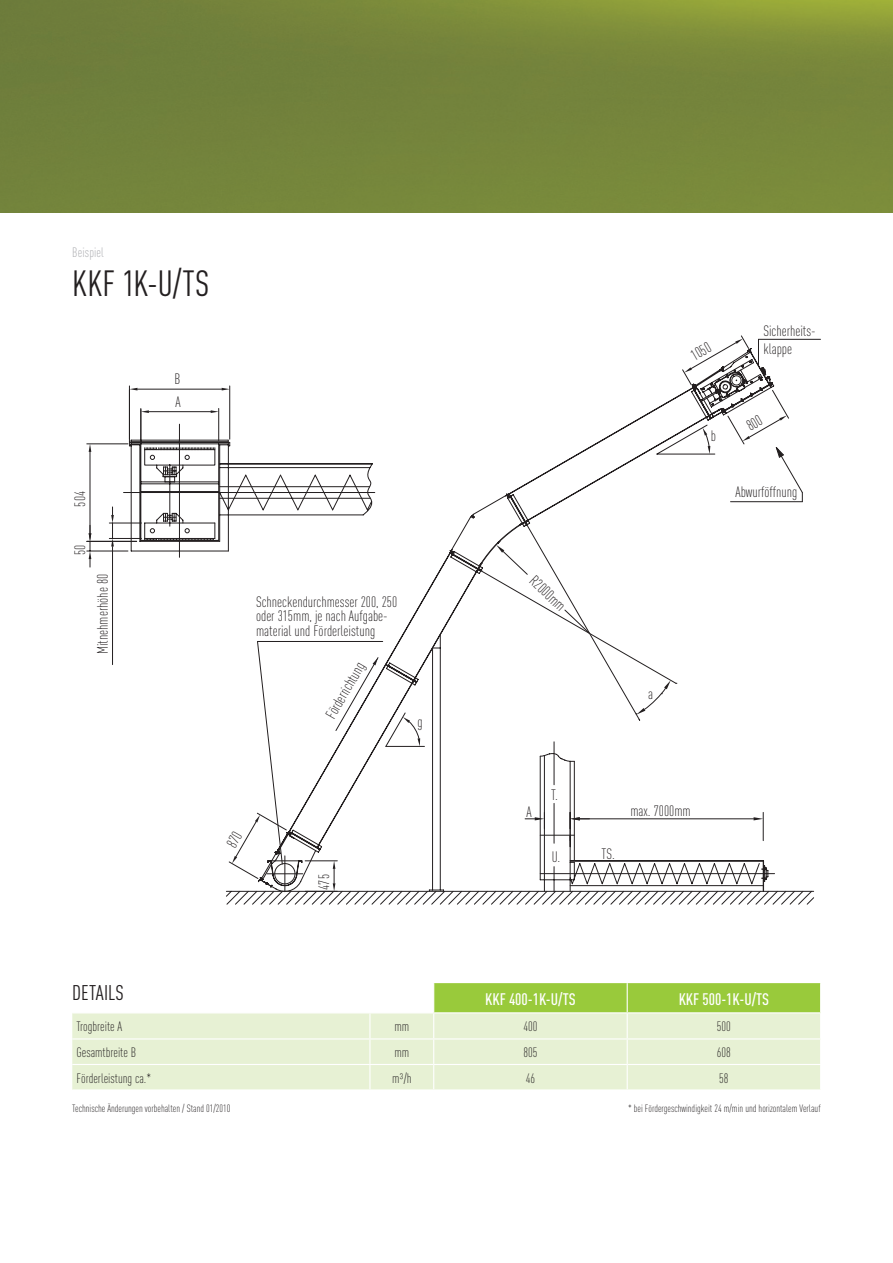
<style>
.page{position:relative;width:893px;height:1263px;background:#fff}
.page>*{position:absolute;margin:0;border:0;box-sizing:border-box;transform-origin:0 0}
.t1{font:36px "DIN Cond";color:#231f20}
.t2{font:21px "DIN Cond";letter-spacing:.005em;color:#231f20}
.t3{font:500 16.5px "DIN Cond";color:#fff}
.t4{font:300 14.85px/14.4px "DIN Cond";color:#231f20}
.t5{font:300 13.5px "DIN Cond";color:#231f20}
.t6{font:300 13.5px "DIN Cond";letter-spacing:.01em;color:#a8a9ad}
.t7{font:300 10.5px "DIN Cond";color:#231f20}
</style>
<div class="page">
<img style="left:0;top:0;width:893px;height:213px">
<svg style="left:226px;top:492px;width:329px;height:412px"></svg>
<svg style="left:535px;top:753px;width:229px;height:151px"></svg>
<svg style="left:226px;top:813px;width:588px;height:84px"></svg>
<svg style="left:232px;top:856px;width:5px;height:7px"></svg>
<svg style="left:255px;top:641px;width:170px;height:253px"></svg>
<hr style="left:129px;top:386px;width:1px;height:53px;background:#231f20">
<hr style="left:229px;top:386px;width:1px;height:53px;background:#231f20">
<svg style="left:123px;top:388px;width:252px;height:170px"></svg>
<hr style="left:109px;top:538px;width:32px;height:1px;background:#231f20">
<hr style="left:109px;top:523px;width:32px;height:1px;background:#231f20">
<hr style="left:112px;top:546px;width:1px;height:119px;background:#231f20">
<svg style="left:111px;top:507px;width:3px;height:39px"></svg>
<hr style="left:87px;top:551px;width:41px;height:1px;background:#231f20">
<hr style="left:87px;top:541px;width:50px;height:1px;background:#231f20">
<hr style="left:87px;top:444px;width:41px;height:1px;background:#231f20">
<hr style="left:90px;top:452px;width:1px;height:81px;background:#231f20">
<svg style="left:89px;top:525px;width:2px;height:42px"></svg>
<svg style="left:89px;top:444px;width:2px;height:8px"></svg>
<div style="left:72px;top:1013px;width:361px;height:76px;background:#e7f1d4"></div>
<hr style="left:370px;top:1038px;width:64px;height:1px;background:#fff">
<hr style="left:72px;top:1064px;width:298px;height:1px;background:#fff">
<hr style="left:370px;top:1064px;width:64px;height:1px;background:#fff">
<svg style="left:369px;top:1013px;width:1px;height:76px"></svg>
<hr style="left:72px;top:1038px;width:298px;height:1px;background:#fff">
<svg style="left:433px;top:983px;width:388px;height:106px;background:#d2e6ac"></svg>
<svg style="left:226px;top:831px;width:16px;height:17px"></svg>
<svg style="left:449px;top:335px;width:354px;height:386px"></svg>
<p class="t6" style="left:72px;top:245px;width:33px">Beispiel</p>
<h1 class="t1" style="left:72px;top:263px;width:124px">KKF 1K-U/TS</h1>
<p class="t4" style="left:175px;top:372px;width:7px">B</p>
<p class="t4" style="left:73px;top:506px;width:17px;rotate:-90deg">504</p>
<p class="t4" style="left:73px;top:555px;width:12px;rotate:-90deg">50</p>
<p class="t4" style="left:95px;top:654px;width:82px;rotate:-90deg">Mitnehmerhöhe 80</p>
<p class="t4" style="left:176px;top:394px;width:7px">A</p>
<p class="t4" style="left:256px;top:594px;width:143px">Schneckendurchmesser 200, 250 oder 315mm, je nach Aufgabe&shy;material und Förderleistung</p>
<p class="t4" style="left:323px;top:714px;width:64px;rotate:-60deg">Förderrichtung</p>
<p class="t4" style="left:417px;top:714px;width:7px">g</p>
<p class="t4" style="left:317px;top:890px;width:17px;rotate:-90deg">475</p>
<p class="t4" style="left:537px;top:573px;width:45px;rotate:43deg">R2000mm</p>
<p class="t4" style="left:688px;top:350px;width:22px;rotate:-30deg">1050</p>
<p class="t4" style="left:763px;top:322px;width:54px;line-height:17.5px">Sicherheits&shy;klappe</p>
<p class="t4" style="left:711px;top:429px;width:7px">b</p>
<p class="t4" style="left:735px;top:484px;width:63px">Abwurföffnung</p>
<p class="t4" style="left:648px;top:687px;width:6px">a</p>
<p class="t4" style="left:526px;top:804px;width:7px">A</p>
<p class="t4" style="left:551px;top:787px;width:8px">T.</p>
<p class="t4" style="left:552px;top:849px;width:10px">U.</p>
<p class="t4" style="left:602px;top:846px;width:15px">TS.</p>
<p class="t4" style="left:630px;top:803px;width:62px">max. 7000mm</p>
<h2 class="t2" style="left:72px;top:980px;width:53px">DETAILS</h2>
<p class="t3" style="left:485px;top:989px;width:92px">KKF 400-1K-U/TS</p>
<p class="t3" style="left:679px;top:989px;width:92px">KKF 500-1K-U/TS</p>
<p class="t5" style="left:77px;top:1019px;width:47px">Trogbreite A</p>
<p class="t5" style="left:394px;top:1019px;width:16px">mm</p>
<p class="t5" style="left:523px;top:1019px;width:16px">400</p>
<p class="t5" style="left:717px;top:1019px;width:16px">500</p>
<p class="t5" style="left:77px;top:1044px;width:61px">Gesamtbreite B</p>
<p class="t5" style="left:394px;top:1044px;width:16px">mm</p>
<p class="t5" style="left:523px;top:1044px;width:16px">805</p>
<p class="t5" style="left:717px;top:1044px;width:16px">608</p>
<p class="t5" style="left:77px;top:1070px;width:76px">Förderleistung ca.*</p>
<p class="t5" style="left:392px;top:1070px;width:21px">m³/h</p>
<p class="t5" style="left:526px;top:1070px;width:11px">46</p>
<p class="t5" style="left:719px;top:1070px;width:11px">58</p>
<p class="t7" style="left:72px;top:1102px;width:160px">Technische Änderungen vorbehalten / Stand 01/2010</p>
<p class="t7" style="left:628px;top:1102px;width:194px">* bei Fördergeschwindigkeit 24 m/min und horizontalem Verlauf</p>
</div>
